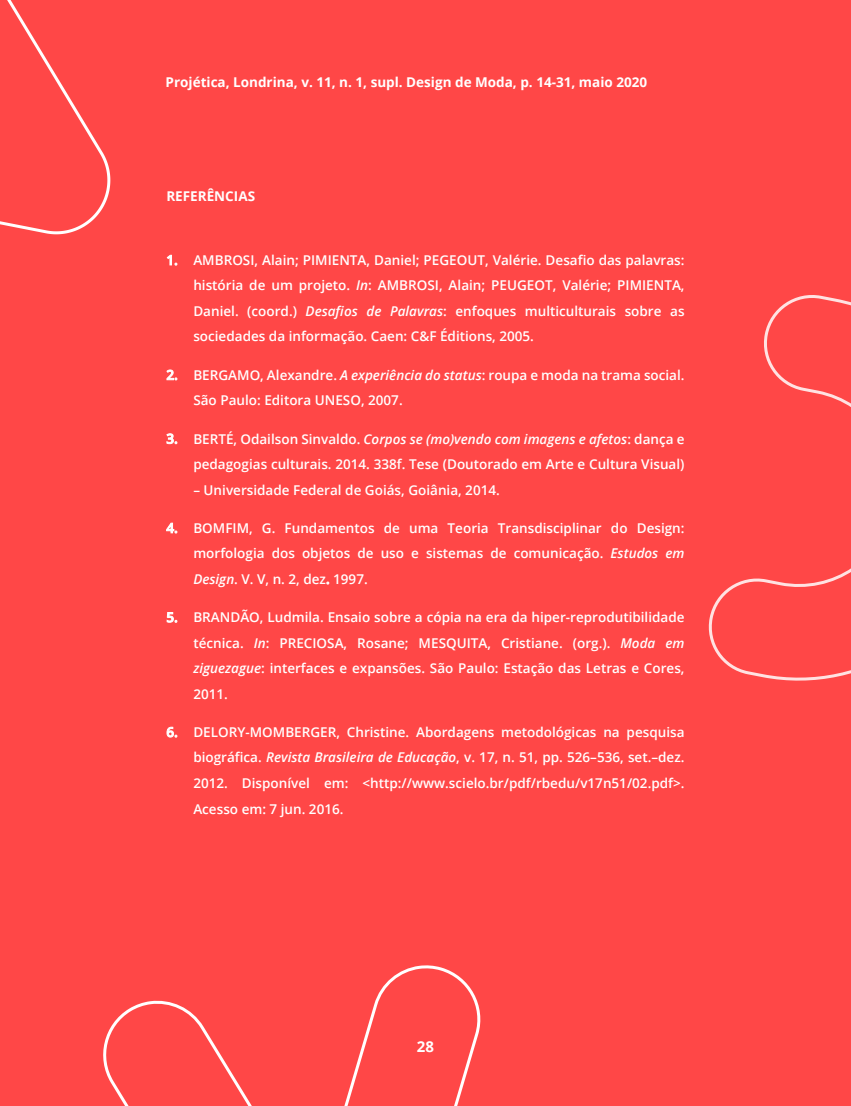
<style>
.page{position:relative;width:851px;height:1106px;background:#fff}
.page>*{position:absolute;margin:0;border:0;box-sizing:border-box;transform-origin:0 0}
.t1{font:700 15px "Open Sans";color:#fff}
.t2{font:600 13.5px/25.5px "Open Sans";color:#fff;text-align:justify}
.t3{font:700 13.5px "Open Sans";color:#fff}
.s1{font-style:inherit}
.s2{font-style:italic}
</style>
<div class="page">
<div style="left:0;top:0;width:850px;height:1106px;background:#ff4747"></div>
<svg style="left:103px;top:965px;width:378px;height:141px"></svg>
<svg style="left:0;top:0;width:111px;height:235px"></svg>
<svg style="left:708px;top:295px;width:142px;height:386px"></svg>
<p class="t3" style="left:166px;top:72px;width:483px">Projética, Londrina, v. 11, n. 1, supl. Design de Moda, p. 14-31, maio 2020</p>
<p class="t3" style="left:166px;top:187px;width:90px">REFERÊNCIAS</p>
<p class="t2" style="left:193px;top:247px;width:492px;text-indent:-27px"><span class="s1">1.</span> AMBROSI, Alain; PIMIENTA, Daniel; PEGEOUT, Valérie. Desafio das palavras: história de um projeto. <span class="s2">In</span>: AMBROSI, Alain; PEUGEOT, Valérie; PIMIENTA, Daniel. (coord.) <span class="s2">Desafios de Palavras</span>: enfoques multiculturais sobre as sociedades da informação. Caen: C&amp;F Éditions, 2005.</p>
<p class="t2" style="left:193px;top:362px;width:492px;text-indent:-27px"><span class="s1">2.</span> BERGAMO, Alexandre. <span class="s2">A experiência do status</span>: roupa e moda na trama social.<br>São Paulo: Editora UNESO, 2007.</p>
<p class="t2" style="left:166px;top:425px;width:519px;text-align:right"><span class="s1">3.</span> BERTÉ, Odailson Sinvaldo. <span class="s2">Corpos se (mo)vendo com imagens e afetos</span>: dança e pedagogias culturais. 2014. 338f. Tese (Doutorado em Arte e Cultura Visual)</p>
<p class="t2" style="left:193px;top:476px;width:308px">– Universidade Federal de Goiás, Goiânia, 2014.</p>
<p class="t2" style="left:193px;top:515px;width:492px;text-indent:-27px"><span class="s1">4.</span> BOMFIM, G. Fundamentos de uma Teoria Transdisciplinar do Design: morfologia dos objetos de uso e sistemas de comunicação. <span class="s2">Estudos em Design</span>. V. V, n. 2, dez<span class="s1">.</span> 1997.</p>
<p class="t2" style="left:193px;top:604px;width:492px;text-indent:-27px"><span class="s1">5.</span> BRANDÃO, Ludmila. Ensaio sobre a cópia na era da hiper-reprodutibilidade técnica. <span class="s2">In</span>: PRECIOSA, Rosane; MESQUITA, Cristiane. (org.). <span class="s2">Moda em ziguezague</span>: interfaces e expansões. São Paulo: Estação das Letras e Cores, 2011.</p>
<p class="t2" style="left:193px;top:719px;width:492px;text-indent:-27px"><span class="s1">6.</span> DELORY-MOMBERGER, Christine. Abordagens metodológicas na pesquisa biográfica. <span class="s2">Revista Brasileira de Educação</span>, v. 17, n. 51, pp. 526–536, set.–dez.<br>2012. Disponível em: &lt;http://www.scielo.br/pdf/rbedu/v17n51/02.pdf&gt;.<br>Acesso em: 7 jun. 2016.</p>
<p class="t1" style="left:417px;top:1035px;width:19px">28</p>
</div>
